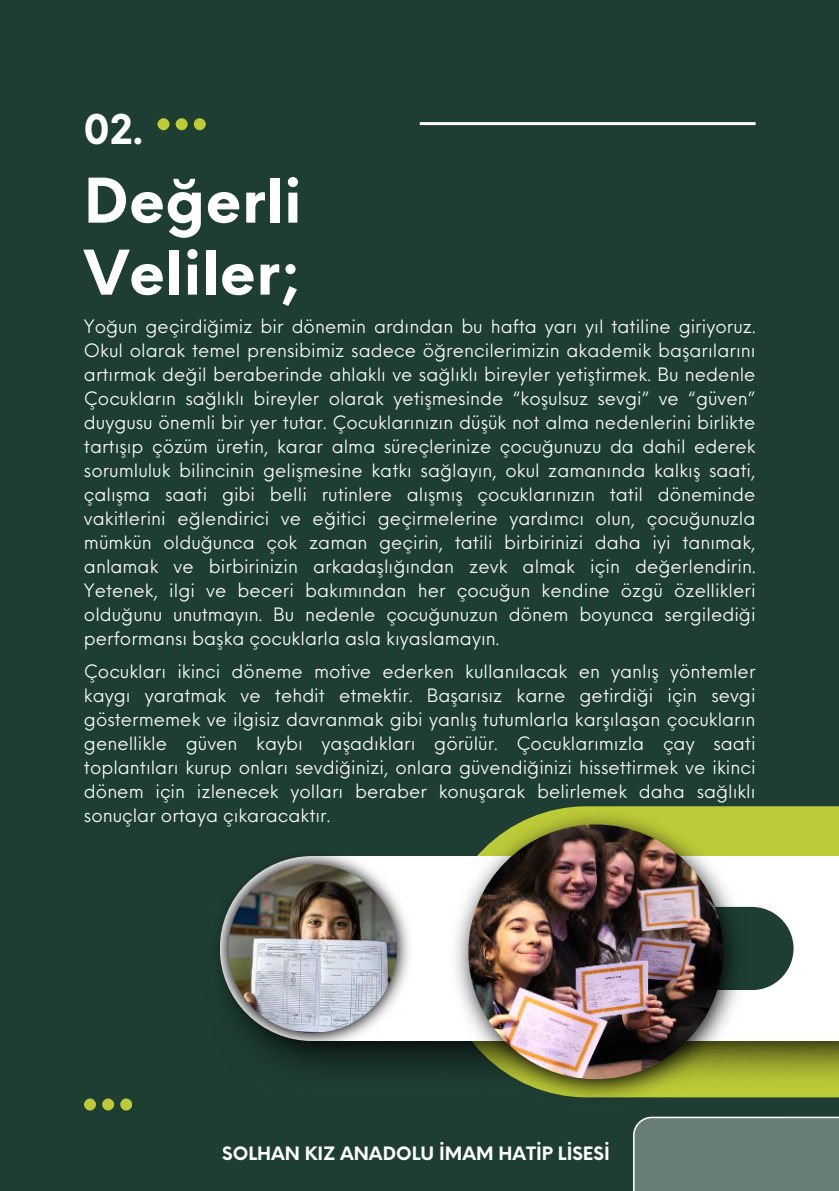
<style>
.page{position:relative;width:839px;height:1191px;background:#fff}
.page>*{position:absolute;margin:0;border:0;box-sizing:border-box;transform-origin:0 0}
.t1{font:700 60px/72px "Neue Einstellung";color:#fff}
.t2{font:700 40px "Neue Einstellung";color:#fff}
.t3{font:18px/24px "Neue Einstellung";color:#fff;text-align:justify}
.t4{font:700 18px "Neue Einstellung";color:#fff}
</style>
<div class="page">
<div style="left:0;top:0;width:838px;height:1191px;background:#1e3e33"></div>
<svg style="left:157px;top:118px;width:48px;height:13px"></svg>
<div style="left:441px;top:806px;width:397px;height:291px;background:#bdcb38"></div>
<img style="left:271px;top:1041px;width:567px;height:50px">
<div style="left:414px;top:856px;width:424px;height:185px;background:#fff"></div>
<svg style="left:748px;top:907px;width:45px;height:82px;background:#466057"></svg>
<img style="left:448px;top:807px;width:300px;height:291px">
<img style="left:468px;top:825px;width:255px;height:254px;border-radius:50%">
<img style="left:219px;top:856px;width:195px;height:195px">
<img style="left:228px;top:864px;width:169px;height:169px;border-radius:50%">
<svg style="left:84px;top:1098px;width:48px;height:13px"></svg>
<hr style="left:420px;top:122px;width:335px;height:3px;background:#fff">
<div style="left:633px;top:1117px;width:205px;height:74px;background:#687d76"></div>
<h2 class="t2" style="left:84px;top:94px;width:61px">02.</h2>
<h1 class="t1" style="left:84px;top:159px;width:219px">Değerli<br>Veliler;</h1>
<p class="t3" style="left:84px;top:313px;width:673px">Yoğun geçirdiğimiz bir dönemin ardından bu hafta yarı yıl tatiline giriyoruz.<br>Okul olarak temel prensibimiz sadece öğrencilerimizin akademik başarılarını artırmak değil beraberinde ahlaklı ve sağlıklı bireyler yetiştirmek. Bu nedenle Çocukların sağlıklı bireyler olarak yetişmesinde “koşulsuz sevgi” ve “güven” duygusu önemli bir yer tutar. Çocuklarınızın düşük not alma nedenlerini birlikte tartışıp çözüm üretin, karar alma süreçlerinize çocuğunuzu da dahil ederek sorumluluk bilincinin gelişmesine katkı sağlayın, okul zamanında kalkış saati, çalışma saati gibi belli rutinlere alışmış çocuklarınızın tatil döneminde vakitlerini eğlendirici ve eğitici geçirmelerine yardımcı olun, çocuğunuzla mümkün olduğunca çok zaman geçirin, tatili birbirinizi daha iyi tanımak, anlamak ve birbirinizin arkadaşlığından zevk almak için değerlendirin.<br>Yetenek, ilgi ve beceri bakımından her çocuğun kendine özgü özellikleri olduğunu unutmayın. Bu nedenle çocuğunuzun dönem boyunca sergilediği performansı başka çocuklarla asla kıyaslamayın.</p>
<p class="t3" style="left:84px;top:657px;width:673px">Çocukları ikinci döneme motive ederken kullanılacak en yanlış yöntemler kaygı yaratmak ve tehdit etmektir. Başarısız karne getirdiği için sevgi göstermemek ve ilgisiz davranmak gibi yanlış tutumlarla karşılaşan çocukların genellikle güven kaybı yaşadıkları görülür. Çocuklarımızla çay saati toplantıları kurup onları sevdiğinizi, onlara güvendiğinizi hissettirmek ve ikinci dönem için izlenecek yolları beraber konuşarak belirlemek daha sağlıklı sonuçlar ortaya çıkaracaktır.</p>
<p class="t4" style="left:222px;top:1137px;width:389px">SOLHAN KIZ ANADOLU İMAM HATİP LİSESİ</p>
</div>
